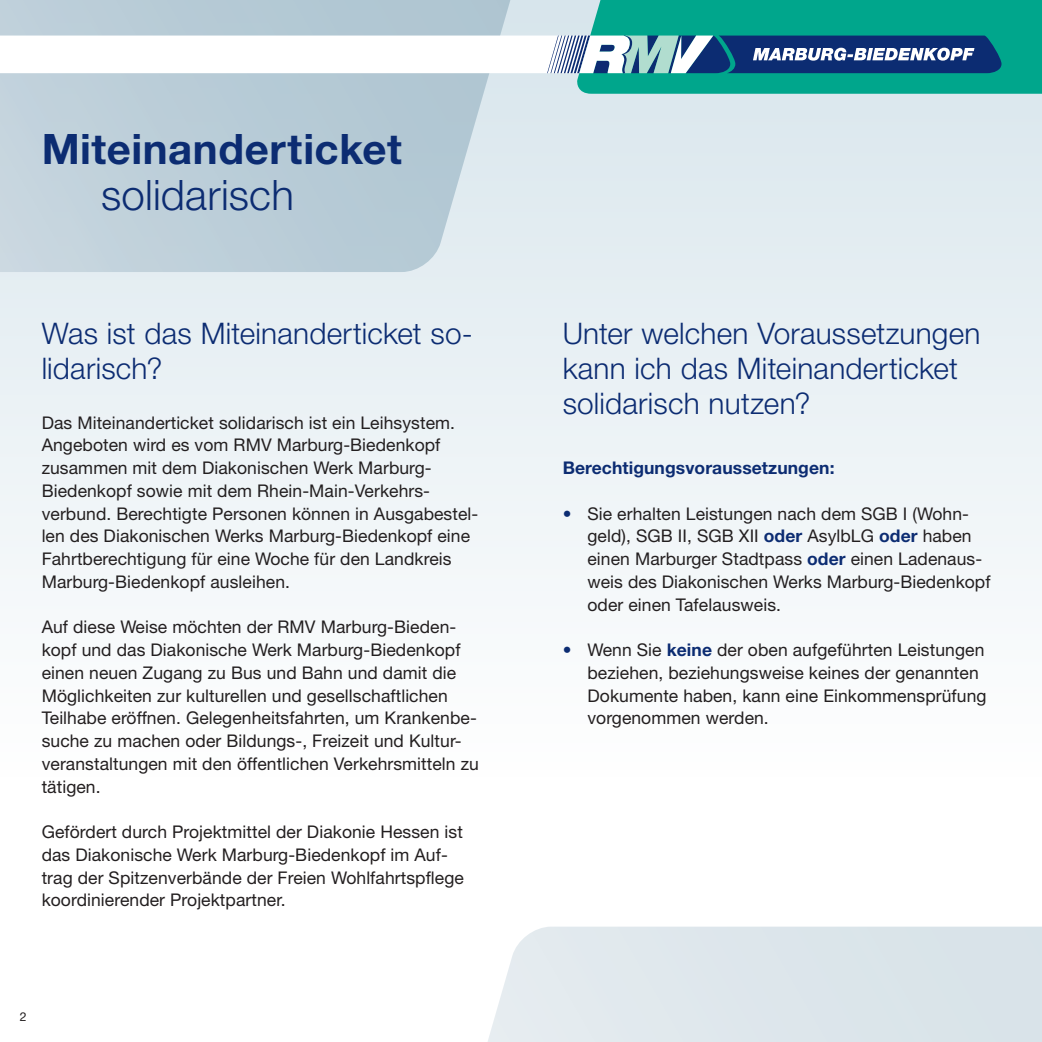
<style>
.page{position:relative;width:1042px;height:1042px;background:#fff}
.page>*{position:absolute;margin:0;border:0;box-sizing:border-box;transform-origin:0 0}
.t1{font:700 42px "Helvetica Neue LT Std";letter-spacing:.015em;color:#0c2c72}
.t2{font:300 42px "Helvetica Neue LT Std";letter-spacing:.005em;color:#0c2c72}
.t3{font:300 29.75px/35px "Helvetica Neue LT Std";letter-spacing:.005em;color:#0c2c72}
.t4{font:17.5px/22.8px "Helvetica Neue LT Std";letter-spacing:.005em;color:#231f20}
.t5{font:700 17.5px "Helvetica Neue LT Std";letter-spacing:.005em;color:#0c2c72}
.t6{font:12.25px "Helvetica Neue LT Std";color:#231f20}
.s1{color:#0c2c72}
.s2{font-weight:700;color:#0c2c72}
</style>
<div class="page">
<div style="left:0;top:0;width:1042px;height:776px;background:linear-gradient(to bottom,#d7e4eb,#fefefe)"></div>
<svg style="left:0;top:0;width:548px;height:272px;background:#bfd1db"></svg>
<div style="left:488px;top:926px;width:554px;height:116px;background:#dde6eb"></div>
<svg style="left:576px;top:0;width:466px;height:94px;background:#07a78e"></svg>
<svg style="left:0;top:36px;width:1001px;height:37px"></svg>
<h1 class="t1" style="left:42px;top:123px;width:362px">Miteinanderticket</h1>
<h1 class="t2" style="left:101px;top:169px;width:194px">solidarisch</h1>
<h2 class="t3" style="left:42px;top:315px;width:433px">Was ist das Miteinanderticket so&shy;lidarisch?</h2>
<p class="t4" style="left:42px;top:411px;width:438px">Das Miteinanderticket solidarisch ist ein Leihsystem.<br>Angeboten wird es vom RMV Marburg-Biedenkopf zusammen mit dem Diakonischen Werk Marburg-Biedenkopf sowie mit dem Rhein-Main-Verkehrs&shy;verbund. Berechtigte Personen können in Ausgabestel&shy;len des Diakonischen Werks Marburg-Biedenkopf eine Fahrtberechtigung für eine Woche für den Landkreis Marburg-Biedenkopf ausleihen.</p>
<p class="t4" style="left:42px;top:615px;width:439px">Auf diese Weise möchten der RMV Marburg-Bieden&shy;kopf und das Diakonische Werk Marburg-Biedenkopf einen neuen Zugang zu Bus und Bahn und damit die Möglichkeiten zur kulturellen und gesellschaftlichen Teilhabe eröffnen. Gelegenheitsfahrten, um Krankenbe&shy;suche zu machen oder Bildungs-, Freizeit und Kultur&shy;veranstaltungen mit den öffentlichen Verkehrsmitteln zu tätigen.</p>
<p class="t4" style="left:42px;top:820px;width:424px">Gefördert durch Projektmittel der Diakonie Hessen ist das Diakonische Werk Marburg-Biedenkopf im Auf&shy;trag der Spitzenverbände der Freien Wohlfahrtspflege koordinierender Projektpartner.</p>
<p class="t6" style="left:20px;top:1009px;width:8px">2</p>
<h2 class="t3" style="left:563px;top:315px;width:419px">Unter welchen Voraussetzungen kann ich das Miteinanderticket solidarisch nutzen?</h2>
<p class="t5" style="left:563px;top:457px;width:273px">Berechtigungsvoraussetzungen:</p>
<p class="t4" style="left:587px;top:502px;width:405px;text-indent:-25px"><span class="s1">•</span> Sie erhalten Leistungen nach dem SGB I (Wohn&shy;geld), SGB II, SGB XII <span class="s2">oder</span> AsylbLG <span class="s2">oder</span> haben einen Marburger Stadtpass <span class="s2">oder</span> einen Ladenaus&shy;weis des Diakonischen Werks Marburg-Biedenkopf oder einen Tafelausweis.</p>
<p class="t4" style="left:587px;top:638px;width:401px;text-indent:-25px"><span class="s1">•</span> Wenn Sie <span class="s2">keine</span> der oben aufgeführten Leistungen beziehen, beziehungsweise keines der genannten Dokumente haben, kann eine Einkommensprüfung vorgenommen werden.</p>
</div>
